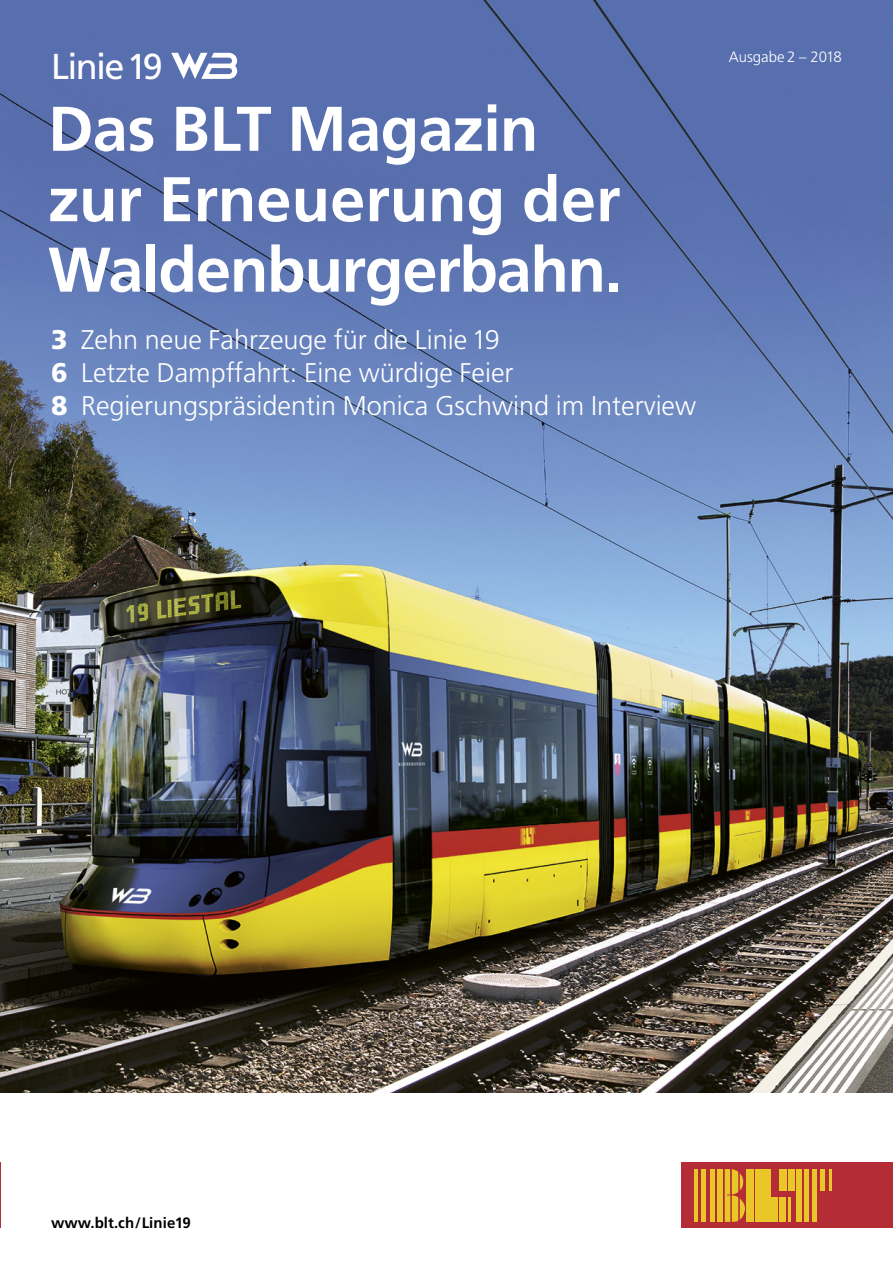
<style>
.page{position:relative;width:893px;height:1263px;background:#fff}
.page>*{position:absolute;margin:0;border:0;box-sizing:border-box;transform-origin:0 0}
.t1{font:700 63px/70.3px "Frutiger";letter-spacing:-.01em;color:#fff}
.t2{font:36px "Frutiger";letter-spacing:-.045em;color:#fff}
.t3{font:300 27px/33px "Frutiger";color:#fff}
.t4{font:700 15px "Frutiger";letter-spacing:.005em;color:#000}
.t5{font:300 15px "Frutiger";color:#fff}
.s1{font-weight:900}
</style>
<div class="page">
<img style="left:0;top:0;width:893px;height:1092px">
<div style="left:682px;top:1163px;width:211px;height:65px;background:#b42c35"></div>
<hr style="left:694px;top:1169px;width:3px;height:53px;background:#e9c729">
<hr style="left:702px;top:1169px;width:4px;height:53px;background:#e9c729">
<div style="left:709px;top:1169px;width:5px;height:53px;background:#e9c729"></div>
<div style="left:717px;top:1169px;width:5px;height:53px;background:#e9c729"></div>
<div style="left:747px;top:1169px;width:7px;height:53px;background:#e9c729"></div>
<div style="left:755px;top:1169px;width:7px;height:53px;background:#e9c729"></div>
<div style="left:763px;top:1169px;width:7px;height:53px;background:#e9c729"></div>
<div style="left:771px;top:1198px;width:7px;height:24px;background:#e9c729"></div>
<div style="left:779px;top:1169px;width:7px;height:22px;background:#e9c729"></div>
<div style="left:788px;top:1169px;width:6px;height:22px;background:#e9c729"></div>
<hr style="left:788px;top:1198px;width:3px;height:24px;background:#e9c729">
<div style="left:779px;top:1198px;width:7px;height:24px;background:#e9c729"></div>
<div style="left:796px;top:1169px;width:6px;height:53px;background:#e9c729"></div>
<div style="left:804px;top:1169px;width:5px;height:53px;background:#e9c729"></div>
<div style="left:812px;top:1169px;width:5px;height:53px;background:#e9c729"></div>
<hr style="left:820px;top:1169px;width:4px;height:22px;background:#e9c729">
<hr style="left:829px;top:1169px;width:3px;height:22px;background:#e9c729">
<svg style="left:725px;top:1169px;width:20px;height:53px"></svg>
<hr style="left:0;top:1163px;width:1px;height:65px;background:#b42c35">
<svg style="left:171px;top:53px;width:66px;height:26px"></svg>
<h2 class="t2" style="left:51px;top:45px;width:113px">Linie 19</h2>
<h1 class="t1" style="left:48px;top:93px;width:576px">Das BLT Magazin zur Erneuerung der<br>Waldenburgerbahn.</h1>
<p class="t3" style="left:51px;top:323px;width:647px"><span class="s1">3</span> Zehn neue Fahrzeuge für die Linie 19<br><span class="s1">6</span> Letzte Dampffahrt: Eine würdige Feier<br><span class="s1">8</span> Regierungspräsidentin Monica Gschwind im Interview</p>
<p class="t5" style="left:729px;top:48px;width:115px">Ausgabe 2 – 2018</p>
<p class="t4" style="left:51px;top:1214px;width:141px">www.blt.ch/Linie19</p>
</div>
